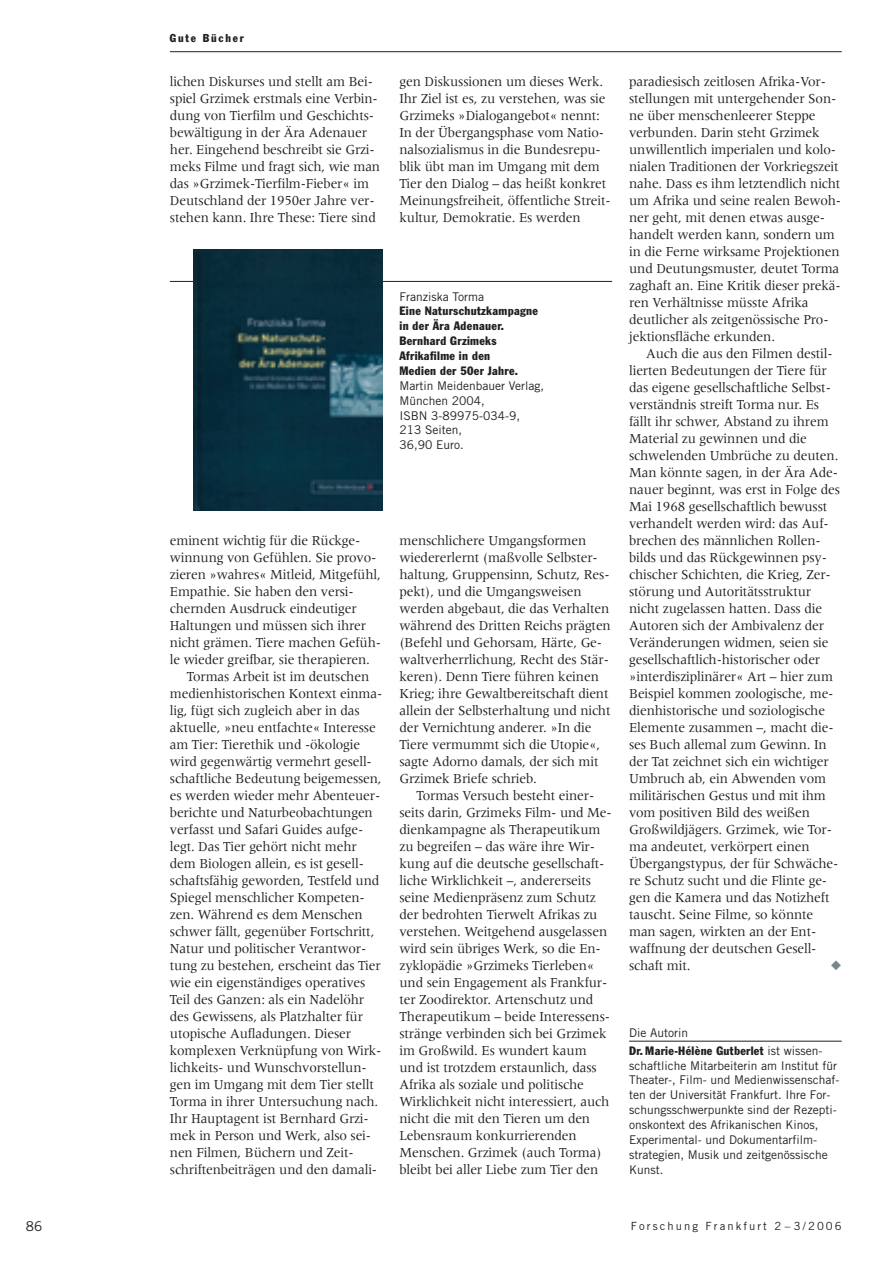
<style>
.page{position:relative;width:893px;height:1263px;background:#fff}
.page>*{position:absolute;margin:0;border:0;box-sizing:border-box;transform-origin:0 0}
.t1{font:14.25px/17px "Meridien";letter-spacing:-.01em;color:#231f20;scale:.95 1}
.t2{font:14.25px/17px "Meridien";letter-spacing:-.01em;color:#231f20;scale:.93 1}
.t3{font:13.5px "Trade Gothic";color:#231f20}
.t4{font:12px/14.9px "Trade Gothic";color:#231f20}
.t5{font:condensed 12px/14.9px "Franklin Gothic";letter-spacing:.025em;color:#231f20}
.t6{font:11.25px "Trade Gothic";letter-spacing:.185em;color:#231f20}
.t7{font:condensed 11.25px "Franklin Gothic";letter-spacing:.16em;color:#231f20}
.s1{font-family:"Trade Gothic";font-stretch:normal}
</style>
<div class="page">
<hr style="left:170px;top:51px;width:672px;height:1px;background:#231f20">
<hr style="left:170px;top:281px;width:442px;height:1px;background:#231f20">
<img style="left:193px;top:249px;width:189px;height:262px">
<hr style="left:629px;top:1041px;width:213px;height:1px;background:#231f20">
<p class="t7" style="left:170px;top:34px;width:76px">Gute Bücher</p>
<p class="t2" style="left:170px;top:74px;width:228px">lichen Diskurses und stellt am Bei&shy;spiel Grzimek erstmals eine Verbin&shy;dung von Tierfilm und Geschichts&shy;bewältigung in der Ära Adenauer her. Eingehend beschreibt sie Grzi&shy;meks Filme und fragt sich, wie man das »Grzimek-Tierfilm-Fieber« im Deutschland der 1950er Jahre ver&shy;stehen kann. Ihre These: Tiere sind</p>
<p class="t1" style="left:170px;top:533px;width:202px">eminent wichtig für die Rückge-</p>
<p class="t1" style="left:170px;top:550px;width:219px">winnung von Gefühlen. Sie provo-</p>
<p class="t1" style="left:170px;top:567px;width:224px">zieren »wahres« Mitleid, Mitgefühl,</p>
<p class="t1" style="left:170px;top:584px;width:195px">Empathie. Sie haben den versi-</p>
<p class="t1" style="left:170px;top:601px;width:198px">chernden Ausdruck eindeutiger</p>
<p class="t1" style="left:170px;top:618px;width:208px">Haltungen und müssen sich ihrer</p>
<p class="t1" style="left:170px;top:635px;width:224px">nicht grämen. Tiere machen Gefüh-</p>
<p class="t1" style="left:170px;top:652px;width:212px">le wieder greifbar, sie therapieren.</p>
<p class="t1" style="left:187px;top:669px;width:193px">Tormas Arbeit ist im deutschen</p>
<p class="t1" style="left:170px;top:686px;width:225px">medienhistorischen Kontext einma-</p>
<p class="t1" style="left:170px;top:703px;width:201px">lig, fügt sich zugleich aber in das</p>
<p class="t1" style="left:170px;top:720px;width:218px">aktuelle, »neu entfachte« Interesse</p>
<p class="t1" style="left:170px;top:737px;width:202px">am Tier: Tierethik und -ökologie</p>
<p class="t1" style="left:170px;top:754px;width:214px">wird gegenwärtig vermehrt gesell-</p>
<p class="t1" style="left:170px;top:771px;width:224px">schaftliche Bedeutung beigemessen,</p>
<p class="t1" style="left:170px;top:788px;width:223px">es werden wieder mehr Abenteuer-</p>
<p class="t1" style="left:170px;top:805px;width:215px">berichte und Naturbeobachtungen</p>
<p class="t1" style="left:170px;top:822px;width:205px">verfasst und Safari Guides aufge-</p>
<p class="t1" style="left:170px;top:839px;width:198px">legt. Das Tier gehört nicht mehr</p>
<p class="t1" style="left:170px;top:856px;width:206px">dem Biologen allein, es ist gesell-</p>
<p class="t1" style="left:170px;top:873px;width:222px">schaftsfähig geworden, Testfeld und</p>
<p class="t1" style="left:170px;top:890px;width:207px">Spiegel menschlicher Kompeten-</p>
<p class="t1" style="left:170px;top:907px;width:205px">zen. Während es dem Menschen</p>
<p class="t1" style="left:170px;top:924px;width:217px">schwer fällt, gegenüber Fortschritt,</p>
<p class="t1" style="left:170px;top:941px;width:208px">Natur und politischer Verantwor-</p>
<p class="t1" style="left:170px;top:958px;width:223px">tung zu bestehen, erscheint das Tier</p>
<p class="t1" style="left:170px;top:975px;width:207px">wie ein eigenständiges operatives</p>
<p class="t1" style="left:170px;top:992px;width:206px">Teil des Ganzen: als ein Nadelöhr</p>
<p class="t1" style="left:170px;top:1009px;width:205px">des Gewissens, als Platzhalter für</p>
<p class="t1" style="left:170px;top:1026px;width:192px">utopische Aufladungen. Dieser</p>
<p class="t1" style="left:170px;top:1043px;width:224px">komplexen Verknüpfung von Wirk-</p>
<p class="t1" style="left:170px;top:1060px;width:209px">lichkeits- und Wunschvorstellun-</p>
<p class="t1" style="left:170px;top:1077px;width:216px">gen im Umgang mit dem Tier stellt</p>
<p class="t1" style="left:170px;top:1094px;width:221px">Torma in ihrer Untersuchung nach.</p>
<p class="t1" style="left:170px;top:1111px;width:211px">Ihr Hauptagent ist Bernhard Grzi-</p>
<p class="t1" style="left:170px;top:1128px;width:213px">mek in Person und Werk, also sei-</p>
<p class="t1" style="left:170px;top:1145px;width:195px">nen Filmen, Büchern und Zeit-</p>
<p class="t1" style="left:170px;top:1162px;width:220px">schriftenbeiträgen und den damali-</p>
<p class="t1" style="left:399px;top:74px;width:224px">gen Diskussionen um dieses Werk.<br>Ihr Ziel ist es, zu verstehen, was sie Grzimeks »Dialogangebot« nennt:<br>In der Übergangsphase vom Natio&shy;nalsozialismus in die Bundesrepu&shy;blik übt man im Umgang mit dem Tier den Dialog – das heißt konkret Meinungsfreiheit, öffentliche Streit&shy;kultur, Demokratie. Es werden</p>
<p class="t1" style="left:629px;top:74px;width:225px">paradiesisch zeitlosen Afrika-Vor&shy;stellungen mit untergehender Son&shy;ne über menschenleerer Steppe verbunden. Darin steht Grzimek unwillentlich imperialen und kolo&shy;nialen Traditionen der Vorkriegszeit nahe. Dass es ihm letztendlich nicht um Afrika und seine realen Bewoh&shy;ner geht, mit denen etwas ausge&shy;handelt werden kann, sondern um in die Ferne wirksame Projektionen und Deutungsmuster, deutet Torma zaghaft an. Eine Kritik dieser prekä&shy;ren Verhältnisse müsste Afrika deutlicher als zeitgenössische Pro&shy;jektionsfläche erkunden.</p>
<p class="t1" style="left:629px;top:346px;width:223px;text-indent:17px">Auch die aus den Filmen destil&shy;lierten Bedeutungen der Tiere für das eigene gesellschaftliche Selbst&shy;verständnis streift Torma nur. Es fällt ihr schwer, Abstand zu ihrem<br>Material zu gewinnen und die schwelenden Umbrüche zu deuten.<br>Man könnte sagen, in der Ära Ade&shy;nauer beginnt, was erst in Folge des<br>Mai 1968 gesellschaftlich bewusst verhandelt werden wird: das Auf&shy;brechen des männlichen Rollen&shy;bilds und das Rückgewinnen psy&shy;chischer Schichten, die Krieg, Zer&shy;störung und Autoritätsstruktur nicht zugelassen hatten. Dass die<br>Autoren sich der Ambivalenz der<br>Veränderungen widmen, seien sie gesellschaftlich-historischer oder »interdisziplinärer« Art – hier zum<br>Beispiel kommen zoologische, me&shy;dienhistorische und soziologische<br>Elemente zusammen –, macht die&shy;ses Buch allemal zum Gewinn. In der Tat zeichnet sich ein wichtiger<br>Umbruch ab, ein Abwenden vom militärischen Gestus und mit ihm vom positiven Bild des weißen<br>Großwildjägers. Grzimek, wie Tor&shy;ma andeutet, verkörpert einen<br>Übergangstypus, der für Schwäche&shy;re Schutz sucht und die Flinte ge&shy;gen die Kamera und das Notizheft tauscht. Seine Filme, so könnte man sagen, wirkten an der Ent&shy;waffnung der deutschen Gesell&shy;schaft mit.</p>
<p class="t4" style="left:399px;top:290px;width:86px">Franziska Torma</p>
<p class="t5" style="left:399px;top:305px;width:140px">Eine Naturschutzkampagne in der Ära Adenauer.<br>Bernhard Grzimeks<br>Afrikafilme in den<br>Medien der 50er Jahre.</p>
<p class="t4" style="left:399px;top:379px;width:146px">Martin Meidenbauer Verlag,<br>München 2004,<br>ISBN 3-89975-034-9,<br>213 Seiten,<br>36,90 Euro.</p>
<p class="t1" style="left:399px;top:533px;width:224px">menschlichere Umgangsformen wiedererlernt (maßvolle Selbster&shy;haltung, Gruppensinn, Schutz, Res&shy;pekt), und die Umgangsweisen werden abgebaut, die das Verhalten während des Dritten Reichs prägten (Befehl und Gehorsam, Härte, Ge&shy;waltverherrlichung, Recht des Stär&shy;keren). Denn Tiere führen keinen Krieg; ihre Gewaltbereitschaft dient allein der Selbsterhaltung und nicht der Vernichtung anderer. »In die Tiere vermummt sich die Utopie«, sagte Adorno damals, der sich mit Grzimek Briefe schrieb.</p>
<p class="t1" style="left:399px;top:788px;width:225px;text-indent:17px">Tormas Versuch besteht einer&shy;seits darin, Grzimeks Film- und Me&shy;dienkampagne als Therapeutikum zu begreifen – das wäre ihre Wir&shy;kung auf die deutsche gesellschaft&shy;liche Wirklichkeit –, andererseits seine Medienpräsenz zum Schutz der bedrohten Tierwelt Afrikas zu verstehen. Weitgehend ausgelassen wird sein übriges Werk, so die En&shy;zyklopädie »Grzimeks Tierleben« und sein Engagement als Frankfur&shy;ter Zoodirektor. Artenschutz und Therapeutikum – beide Interessens&shy;stränge verbinden sich bei Grzimek im Großwild. Es wundert kaum und ist trotzdem erstaunlich, dass Afrika als soziale und politische Wirklichkeit nicht interessiert, auch nicht die mit den Tieren um den Lebensraum konkurrierenden Menschen. Grzimek (auch Torma) bleibt bei aller Liebe zum Tier den</p>
<p class="t4" style="left:629px;top:1026px;width:60px">Die Autorin</p>
<p class="t5" style="left:629px;top:1044px;width:195px">Dr. Marie-Hélène Gutberlet <span class="s1">ist wissen-</span></p>
<p class="t4" style="left:629px;top:1059px;width:212px">schaftliche Mitarbeiterin am Institut für Theater-, Film- und Medienwissenschaf&shy;ten der Universität Frankfurt. Ihre For&shy;schungsschwerpunkte sind der Rezepti&shy;onskontext des Afrikanischen Kinos, Experimental- und Dokumentarfilm&shy;strategien, Musik und zeitgenössische Kunst.</p>
<p class="t3" style="left:26px;top:1221px;width:18px">86</p>
<p class="t6" style="left:631px;top:1222px;width:212px">Forschung Frankfurt 2–3/2006</p>
</div>
